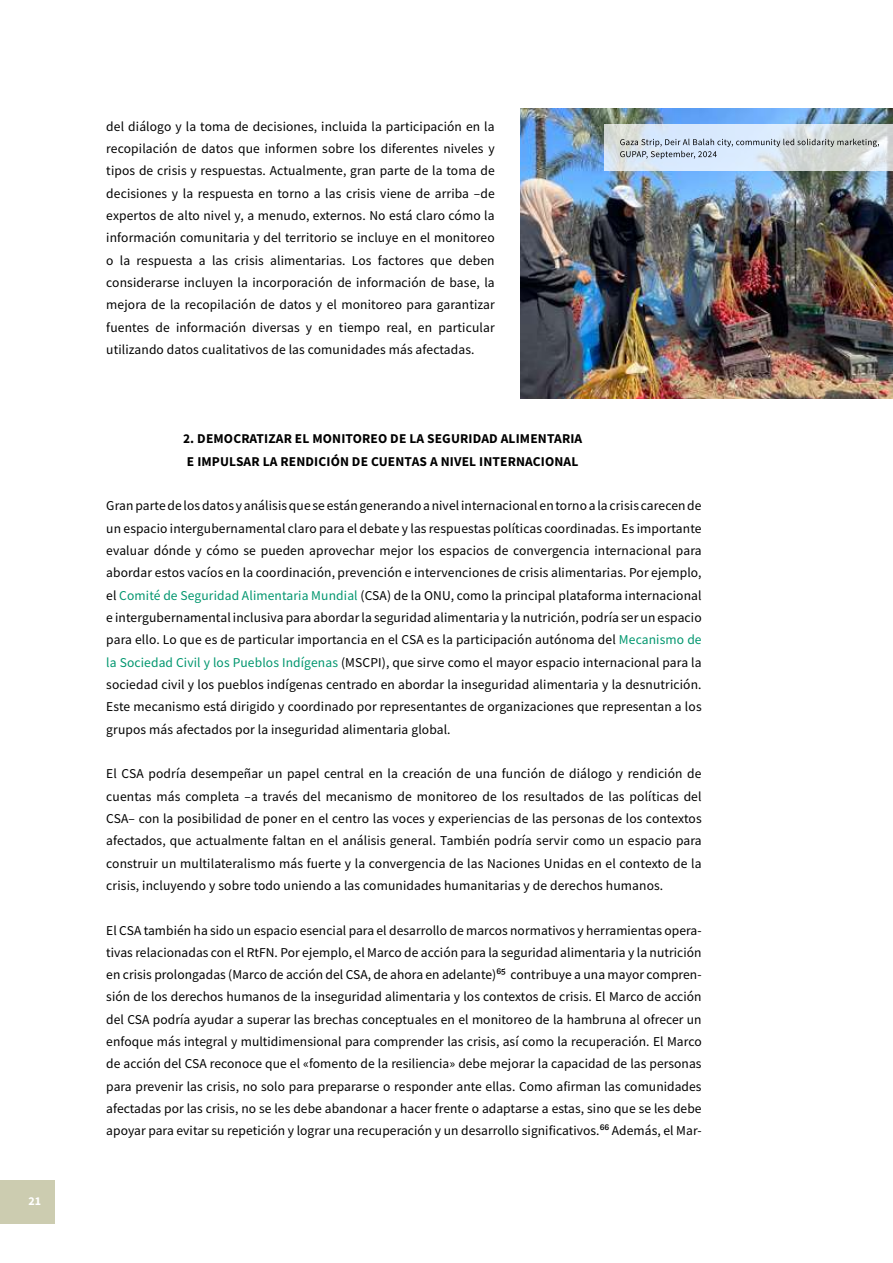
<style>
.page{position:relative;width:893px;height:1263px;background:#fff}
.page>*{position:absolute;margin:0;border:0;box-sizing:border-box;transform-origin:0 0}
.t1{font:13.5px/22.4px "Fiantext";letter-spacing:.01em;color:#000;text-align:justify}
.t2{font:700 13.5px/22.4px "Fiantext";letter-spacing:.01em;color:#000}
.t3{font:700 12px "Fiantext";color:#fff}
.s1{color:#00966e}
</style>
<div class="page">
<div style="left:0;top:1180px;width:54px;height:44px;background:#ccccb0"></div>
<img style="left:520px;top:108px;width:373px;height:291px">
<svg style="left:604px;top:124px;width:289px;height:47px;background:#d8e2eb"></svg>
<svg style="left:620px;top:139px;width:259px;height:20px;background:#c1cad3"></svg>
<p class="t3" style="left:29px;top:1193px;width:14px">21</p>
<p class="t1" style="left:106px;top:115px;width:390px">del diálogo y la toma de decisiones, incluida la participación en la recopilación de datos que informen sobre los diferentes niveles y tipos de crisis y respuestas. Actualmente, gran parte de la toma de decisiones y la respuesta en torno a las crisis viene de arriba –de expertos de alto nivel y, a menudo, externos. No está claro cómo la información comunitaria y del territorio se incluye en el monitoreo o la respuesta a las crisis alimentarias. Los factores que deben considerarse incluyen la incorporación de información de base, la mejora de la recopilación de datos y el monitoreo para garantizar fuentes de información diversas y en tiempo real, en particular utilizando datos cualitativos de las comunidades más afectadas.</p>
<p class="t2" style="left:183px;top:427px;width:401px">2. DEMOCRATIZAR EL MONITOREO DE LA SEGURIDAD ALIMENTARIA<br>E IMPULSAR LA RENDICIÓN DE CUENTAS A NIVEL INTERNACIONAL</p>
<p class="t1" style="left:106px;top:495px;width:597px">Gran parte de los datos y análisis que se están generando a nivel internacional en torno a la crisis carecen de un espacio intergubernamental claro para el debate y las respuestas políticas coordinadas. Es importante evaluar dónde y cómo se pueden aprovechar mejor los espacios de convergencia internacional para abordar estos vacíos en la coordinación, prevención e intervenciones de crisis alimentarias. Por ejemplo, el <span class="s1">Comité de Seguridad Alimentaria Mundial</span> (CSA) de la ONU, como la principal plataforma internacional e intergubernamental inclusiva para abordar la seguridad alimentaria y la nutrición, podría ser un espacio para ello. Lo que es de particular importancia en el CSA es la participación autónoma del <span class="s1">Mecanismo de la Sociedad Civil y los Pueblos Indígenas</span> (MSCPI), que sirve como el mayor espacio internacional para la sociedad civil y los pueblos indígenas centrado en abordar la inseguridad alimentaria y la desnutrición.<br>Este mecanismo está dirigido y coordinado por representantes de organizaciones que representan a los grupos más afectados por la inseguridad alimentaria global.</p>
<p class="t1" style="left:106px;top:763px;width:597px">El CSA podría desempeñar un papel central en la creación de una función de diálogo y rendición de cuentas más completa –a través del mecanismo de monitoreo de los resultados de las políticas del CSA– con la posibilidad de poner en el centro las voces y experiencias de las personas de los contextos afectados, que actualmente faltan en el análisis general. También podría servir como un espacio para construir un multilateralismo más fuerte y la convergencia de las Naciones Unidas en el contexto de la crisis, incluyendo y sobre todo uniendo a las comunidades humanitarias y de derechos humanos.</p>
<p class="t1" style="left:106px;top:919px;width:597px">El CSA también ha sido un espacio esencial para el desarrollo de marcos normativos y herramientas opera&shy;tivas relacionadas con el RtFN. Por ejemplo, el Marco de acción para la seguridad alimentaria y la nutrición en crisis prolongadas (Marco de acción del CSA, de ahora en adelante)<sup>65</sup> contribuye a una mayor compren&shy;sión de los derechos humanos de la inseguridad alimentaria y los contextos de crisis. El Marco de acción del CSA podría ayudar a superar las brechas conceptuales en el monitoreo de la hambruna al ofrecer un enfoque más integral y multidimensional para comprender las crisis, así como la recuperación. El Marco de acción del CSA reconoce que el «fomento de la resiliencia» debe mejorar la capacidad de las personas para prevenir las crisis, no solo para prepararse o responder ante ellas. Como afirman las comunidades afectadas por las crisis, no se les debe abandonar a hacer frente o adaptarse a estas, sino que se les debe apoyar para evitar su repetición y lograr una recuperación y un desarrollo significativos.<sup>66</sup> Además, el Mar-</p>
</div>
